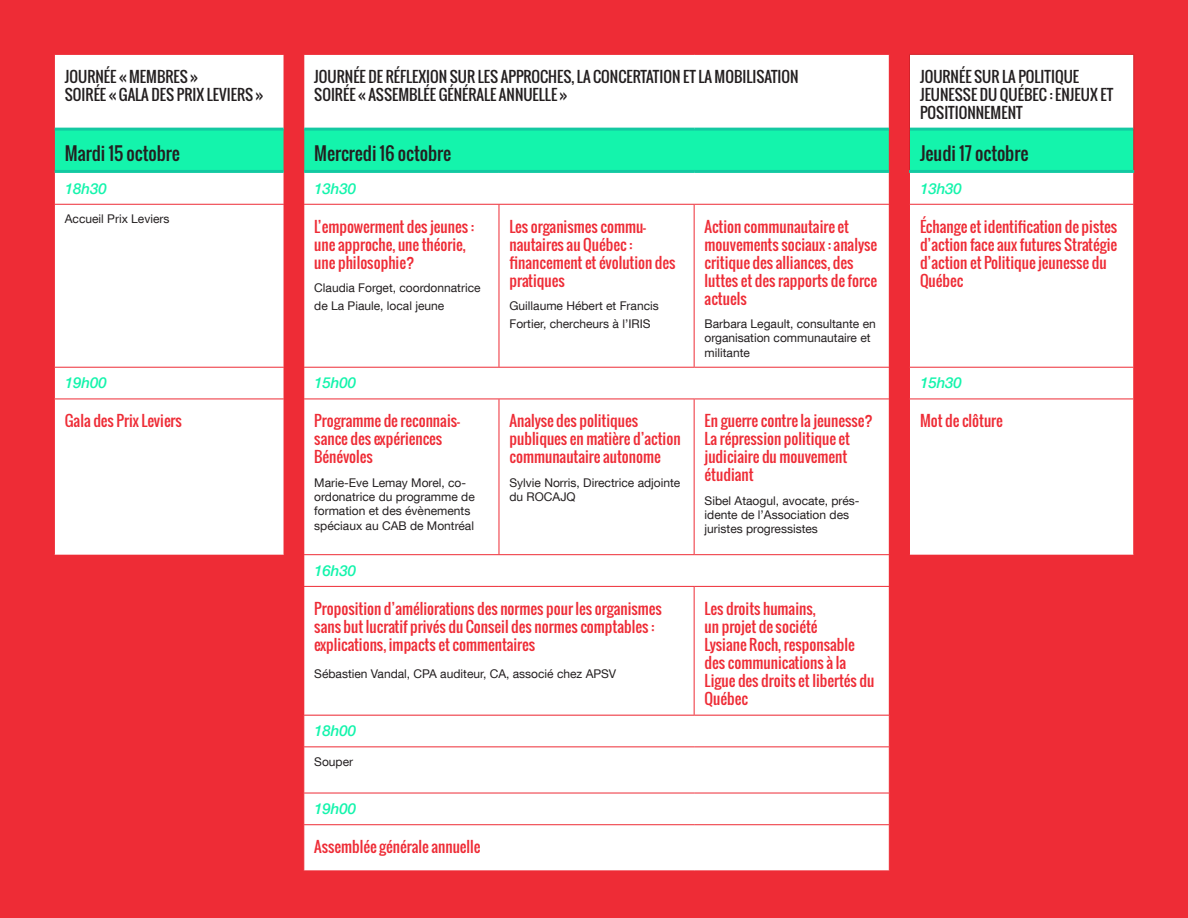
<style>
.page{position:relative;width:1188px;height:918px;background:#ee2c36}
.page>*{position:absolute;margin:0;border:0;box-sizing:border-box;transform-origin:0 0}
.t1{font:18px "Oswald";color:#231f20}
.t2{font:15px/18px "Oswald";color:#ee2c36}
.t3{font:15px/18px "Oswald";color:#231f20}
.t4{font:italic 500 15px "Helvetica Neue LT Com";color:#14f4ac}
.t5{font:12px/14.4px "Helvetica Neue LT Com";color:#231f20}
</style>
<div class="page">
<div style="left:55px;top:55px;width:1078px;height:500px;background:#fff"></div>
<svg style="left:284px;top:55px;width:625px;height:660px;background:#fdf1f1"></svg>
<div style="left:55px;top:131px;width:1078px;height:39px;background:#14f4ac"></div>
<div style="left:285px;top:129px;width:624px;height:42px;background:#14f4ac"></div>
<div style="left:304px;top:716px;width:585px;height:155px;background:#fff"></div>
<hr style="left:303px;top:55px;width:1px;height:74px;background:#ee2c36">
<hr style="left:889px;top:55px;width:1px;height:74px;background:#ee2c36">
<hr style="left:303px;top:129px;width:1px;height:42px;background:#ee2c36">
<hr style="left:889px;top:129px;width:1px;height:42px;background:#ee2c36">
<hr style="left:284px;top:55px;width:1px;height:74px;background:#ee2c36">
<hr style="left:284px;top:129px;width:1px;height:42px;background:#ee2c36">
<hr style="left:284px;top:171px;width:1px;height:33px;background:#ee2c36">
<hr style="left:54px;top:204px;width:230px;height:1px;background:#ee2c36">
<hr style="left:284px;top:205px;width:1px;height:162px;background:#ee2c36">
<hr style="left:54px;top:367px;width:230px;height:1px;background:#ee2c36">
<hr style="left:284px;top:368px;width:1px;height:31px;background:#ee2c36">
<hr style="left:54px;top:399px;width:230px;height:1px;background:#ee2c36">
<hr style="left:284px;top:399px;width:1px;height:156px;background:#ee2c36">
<hr style="left:303px;top:171px;width:1px;height:33px;background:#ee2c36">
<hr style="left:889px;top:171px;width:1px;height:33px;background:#ee2c36">
<hr style="left:303px;top:204px;width:196px;height:1px;background:#ee2c36">
<hr style="left:303px;top:205px;width:1px;height:162px;background:#ee2c36">
<hr style="left:499px;top:204px;width:195px;height:1px;background:#ee2c36">
<hr style="left:499px;top:205px;width:1px;height:162px;background:#ee2c36">
<hr style="left:694px;top:204px;width:196px;height:1px;background:#ee2c36">
<hr style="left:694px;top:205px;width:1px;height:162px;background:#ee2c36">
<hr style="left:889px;top:205px;width:1px;height:162px;background:#ee2c36">
<hr style="left:303px;top:367px;width:196px;height:1px;background:#ee2c36">
<hr style="left:303px;top:368px;width:1px;height:31px;background:#ee2c36">
<hr style="left:499px;top:367px;width:195px;height:1px;background:#ee2c36">
<hr style="left:694px;top:367px;width:196px;height:1px;background:#ee2c36">
<hr style="left:889px;top:368px;width:1px;height:31px;background:#ee2c36">
<hr style="left:303px;top:399px;width:196px;height:1px;background:#ee2c36">
<hr style="left:303px;top:399px;width:1px;height:155px;background:#ee2c36">
<hr style="left:499px;top:399px;width:195px;height:1px;background:#ee2c36">
<hr style="left:499px;top:399px;width:1px;height:155px;background:#ee2c36">
<hr style="left:694px;top:399px;width:196px;height:1px;background:#ee2c36">
<hr style="left:694px;top:399px;width:1px;height:155px;background:#ee2c36">
<hr style="left:889px;top:399px;width:1px;height:155px;background:#ee2c36">
<hr style="left:303px;top:554px;width:196px;height:1px;background:#ee2c36">
<hr style="left:303px;top:555px;width:1px;height:31px;background:#ee2c36">
<hr style="left:499px;top:554px;width:195px;height:1px;background:#ee2c36">
<hr style="left:694px;top:554px;width:196px;height:1px;background:#ee2c36">
<hr style="left:889px;top:555px;width:1px;height:31px;background:#ee2c36">
<hr style="left:303px;top:586px;width:196px;height:1px;background:#ee2c36">
<hr style="left:303px;top:587px;width:1px;height:128px;background:#ee2c36">
<hr style="left:499px;top:586px;width:195px;height:1px;background:#ee2c36">
<hr style="left:694px;top:586px;width:196px;height:1px;background:#ee2c36">
<hr style="left:694px;top:587px;width:1px;height:128px;background:#ee2c36">
<hr style="left:889px;top:587px;width:1px;height:128px;background:#ee2c36">
<hr style="left:909px;top:173px;width:1px;height:31px;background:#ee2c36">
<hr style="left:909px;top:204px;width:225px;height:1px;background:#ee2c36">
<hr style="left:909px;top:205px;width:1px;height:162px;background:#ee2c36">
<hr style="left:909px;top:367px;width:225px;height:1px;background:#ee2c36">
<hr style="left:909px;top:368px;width:1px;height:31px;background:#ee2c36">
<hr style="left:909px;top:399px;width:225px;height:1px;background:#ee2c36">
<hr style="left:909px;top:399px;width:1px;height:156px;background:#ee2c36">
<hr style="left:303px;top:746px;width:196px;height:1px;background:#ee2c36">
<hr style="left:499px;top:746px;width:195px;height:1px;background:#ee2c36">
<hr style="left:694px;top:746px;width:196px;height:1px;background:#ee2c36">
<hr style="left:303px;top:793px;width:196px;height:1px;background:#ee2c36">
<hr style="left:499px;top:793px;width:195px;height:1px;background:#ee2c36">
<hr style="left:694px;top:793px;width:196px;height:1px;background:#ee2c36">
<hr style="left:303px;top:824px;width:196px;height:1px;background:#ee2c36">
<hr style="left:499px;top:824px;width:195px;height:1px;background:#ee2c36">
<hr style="left:694px;top:824px;width:196px;height:1px;background:#ee2c36">
<hr style="left:55px;top:128px;width:229px;height:3px;background:#13c9a2">
<hr style="left:55px;top:170px;width:229px;height:3px;background:#13c9a2">
<hr style="left:304px;top:128px;width:195px;height:3px;background:#13c9a2">
<hr style="left:499px;top:128px;width:195px;height:3px;background:#13c9a2">
<hr style="left:694px;top:128px;width:195px;height:3px;background:#13c9a2">
<hr style="left:304px;top:170px;width:195px;height:3px;background:#13c9a2">
<hr style="left:499px;top:170px;width:195px;height:3px;background:#13c9a2">
<hr style="left:694px;top:170px;width:195px;height:3px;background:#13c9a2">
<hr style="left:910px;top:128px;width:223px;height:3px;background:#13c9a2">
<hr style="left:909px;top:170px;width:225px;height:3px;background:#13c9a2">
<hr style="left:909px;top:54px;width:225px;height:1px;background:#d1232a">
<hr style="left:909px;top:55px;width:1px;height:74px;background:#d1232a">
<hr style="left:1133px;top:55px;width:1px;height:74px;background:#d1232a">
<hr style="left:909px;top:129px;width:1px;height:41px;background:#d1232a">
<hr style="left:1133px;top:129px;width:1px;height:41px;background:#d1232a">
<p class="t3" style="left:65px;top:67px;width:135px">JOURNÉE « MEMBRES »</p>
<p class="t3" style="left:65px;top:85px;width:200px">SOIRÉE « GALA DES PRIX LEVIERS »</p>
<p class="t3" style="left:314px;top:67px;width:486px">JOURNÉE DE RÉFLEXION SUR LES APPROCHES, LA CONCERTATION ET LA MOBILISATION</p>
<p class="t3" style="left:314px;top:85px;width:255px">SOIRÉE « ASSEMBLÉE GÉNÉRALE ANNUELLE »</p>
<p class="t3" style="left:920px;top:67px;width:195px">JOURNÉE SUR LA POLITIQUE<br>JEUNESSE DU QUÉBEC : ENJEUX ET<br>POSITIONNEMENT</p>
<p class="t1" style="left:65px;top:140px;width:116px">Mardi 15 octobre</p>
<p class="t1" style="left:314px;top:140px;width:138px">Mercredi 16 octobre</p>
<p class="t1" style="left:920px;top:140px;width:110px">Jeudi 17 octobre</p>
<p class="t4" style="left:65px;top:179px;width:43px">18h30</p>
<p class="t4" style="left:314px;top:179px;width:43px">13h30</p>
<p class="t4" style="left:920px;top:179px;width:43px">13h30</p>
<p class="t5" style="left:65px;top:212px;width:106px">Accueil Prix Leviers</p>
<p class="t2" style="left:920px;top:217px;width:199px">Échange et identification de pistes d’action face aux futures Stratégie d’action et Politique jeunesse du<br>Québec</p>
<p class="t2" style="left:314px;top:217px;width:161px">L’empowerment des jeunes :</p>
<p class="t2" style="left:314px;top:235px;width:153px">une approche, une théorie,</p>
<p class="t2" style="left:314px;top:253px;width:102px">une philosophie?</p>
<p class="t5" style="left:314px;top:278px;width:168px;line-height:18px">Claudia Forget, coordonnatrice de La Piaule, local jeune</p>
<p class="t2" style="left:509px;top:217px;width:168px">Les organismes commu&shy;nautaires au Québec : financement et évolution des pratiques</p>
<p class="t5" style="left:509px;top:298px;width:151px">Guillaume Hébert et Francis</p>
<p class="t5" style="left:509px;top:316px;width:143px">Fortier, chercheurs à l’IRIS</p>
<p class="t2" style="left:705px;top:217px;width:174px">Action communautaire et mouvements sociaux : analyse critique des alliances, des luttes et des rapports de force actuels</p>
<p class="t5" style="left:705px;top:316px;width:173px">Barbara Legault, consultante en organisation communautaire et militante</p>
<p class="t4" style="left:65px;top:374px;width:43px">19h00</p>
<p class="t4" style="left:314px;top:374px;width:43px">15h00</p>
<p class="t4" style="left:920px;top:374px;width:43px">15h30</p>
<p class="t2" style="left:65px;top:412px;width:119px">Gala des Prix Leviers</p>
<p class="t2" style="left:314px;top:412px;width:147px">Programme de reconnais&shy;sance des expériences<br>Bénévoles</p>
<p class="t5" style="left:314px;top:475px;width:162px">Marie-Eve Lemay Morel, co&shy;ordonatrice du programme de formation et des évènements spéciaux au CAB de Montréal</p>
<p class="t2" style="left:509px;top:412px;width:173px">Analyse des politiques publiques en matière d’action communautaire autonome</p>
<p class="t5" style="left:509px;top:475px;width:172px">Sylvie Norris, Directrice adjointe du ROCAJQ</p>
<p class="t2" style="left:705px;top:412px;width:170px">En guerre contre la jeunesse?<br>La répression politique et judiciaire du mouvement étudiant</p>
<p class="t5" style="left:705px;top:493px;width:156px">Sibel Ataogul, avocate, prés&shy;idente de l’Association des juristes progressistes</p>
<p class="t2" style="left:920px;top:412px;width:84px">Mot de clôture</p>
<p class="t4" style="left:314px;top:562px;width:43px">16h30</p>
<p class="t2" style="left:314px;top:599px;width:349px">Proposition d’améliorations des normes pour les organismes sans but lucratif privés du Conseil des normes comptables :</p>
<p class="t2" style="left:314px;top:635px;width:223px">explications, impacts et commentaires</p>
<p class="t5" style="left:314px;top:666px;width:304px">Sébastien Vandal, CPA auditeur, CA, associé chez APSV</p>
<p class="t4" style="left:314px;top:722px;width:43px">18h00</p>
<p class="t5" style="left:314px;top:754px;width:40px">Souper</p>
<p class="t4" style="left:314px;top:800px;width:43px">19h00</p>
<p class="t2" style="left:314px;top:837px;width:168px">Assemblée générale annuelle</p>
<p class="t2" style="left:705px;top:599px;width:113px">Les droits humains,</p>
<p class="t2" style="left:705px;top:617px;width:114px">un projet de société</p>
<p class="t2" style="left:705px;top:635px;width:171px">Lysiane Roch, responsable des communications à la<br>Ligue des droits et libertés du<br>Québec</p>
</div>
